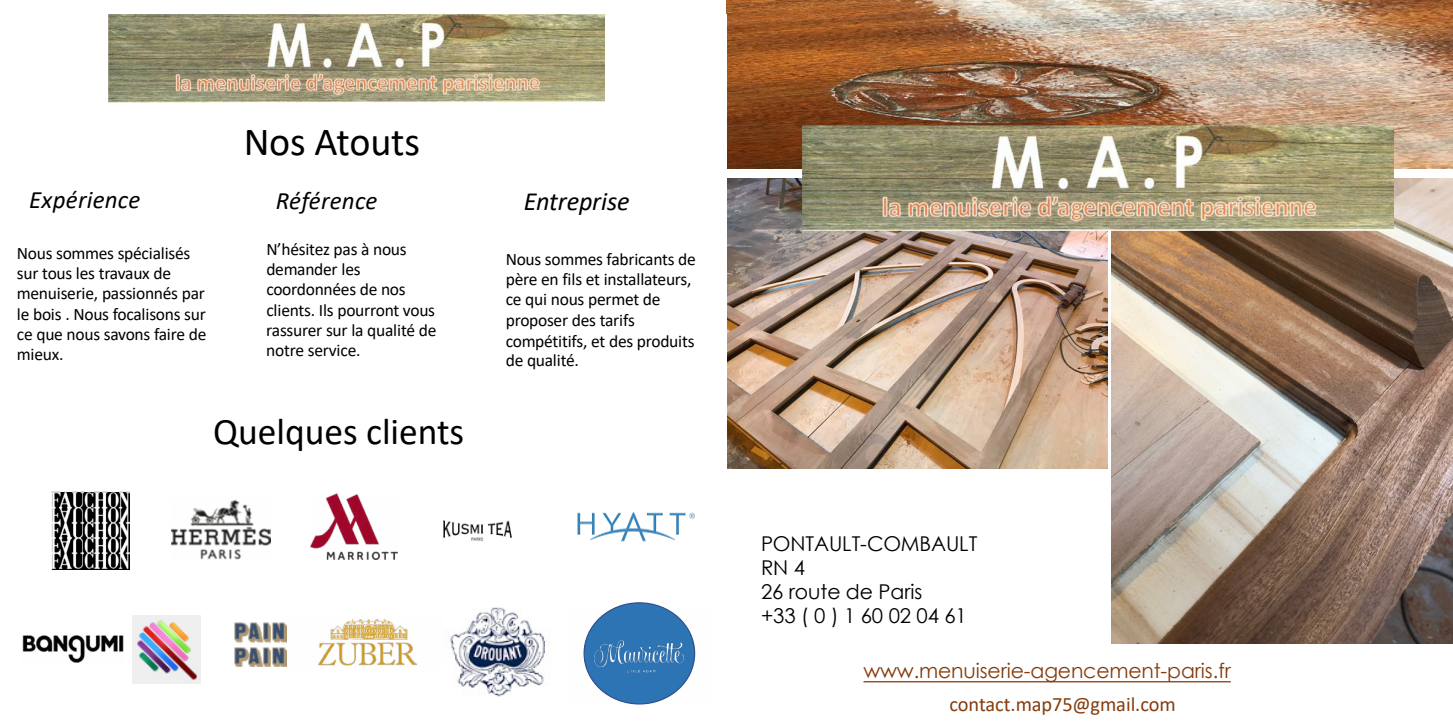
<style>
.page{position:relative;width:1453px;height:727px;background:#fff}
.page>*{position:absolute;margin:0;border:0;box-sizing:border-box;transform-origin:0 0}
.t1{font:40px "Calibri";letter-spacing:-.005em;color:#000}
.t2{font:37.5px "Calibri";color:#000}
.t3{font:italic 26.25px "Calibri";letter-spacing:-.01em;color:#000}
.t4{font:italic 25px "Calibri";letter-spacing:.01em;color:#000}
.t5{font:20.38px/24.1px "Century Gothic";letter-spacing:-.005em;color:#000}
.t6{font:20.38px "Century Gothic";letter-spacing:-.01em;color:#843c0c}
.t7{font:20.38px "Calibri";letter-spacing:-.005em;color:#843c0c}
.t8{font:17.5px/20.2px "Calibri";letter-spacing:-.015em;color:#000}
</style>
<div class="page">
<img style="left:726px;top:0;width:727px;height:168px">
<img style="left:727px;top:178px;width:380px;height:290px">
<img style="left:1111px;top:178px;width:342px;height:465px">
<svg style="left:863px;top:681px;width:368px;height:1px"></svg>
<img style="left:802px;top:125px;width:591px;height:106px">
<img style="left:109px;top:14px;width:496px;height:88px">
<img style="left:171px;top:500px;width:100px;height:60px">
<img style="left:310px;top:493px;width:88px;height:66px">
<img style="left:52px;top:491px;width:77px;height:78px">
<img style="left:22px;top:635px;width:102px;height:27px">
<img style="left:132px;top:615px;width:68px;height:68px">
<img style="left:235px;top:622px;width:48px;height:44px">
<img style="left:283px;top:619px;width:135px;height:48px">
<img style="left:577px;top:512px;width:118px;height:30px">
<img style="left:450px;top:607px;width:96px;height:90px">
<img style="left:443px;top:520px;width:69px;height:21px">
<img style="left:583px;top:607px;width:113px;height:98px">
<h1 class="t1" style="left:244px;top:114px;width:178px">Nos Atouts</h1>
<h3 class="t4" style="left:29px;top:182px;width:113px">Expérience</h3>
<h3 class="t4" style="left:276px;top:184px;width:103px">Référence</h3>
<p class="t8" style="left:266px;top:238px;width:172px">N’hésitez pas à nous demander les coordonnées de nos clients. Ils pourront vous rassurer sur la qualité de notre service.</p>
<p class="t8" style="left:506px;top:249px;width:192px">Nous sommes fabricants de père en fils et installateurs, ce qui nous permet de proposer des tarifs compétitifs, et des produits de qualité.</p>
<h3 class="t3" style="left:524px;top:183px;width:107px">Entreprise</h3>
<p class="t8" style="left:17px;top:242px;width:191px">Nous sommes spécialisés sur tous les travaux de menuiserie, passionnés par le bois . Nous focalisons sur ce que nous savons faire de mieux.</p>
<h2 class="t2" style="left:213px;top:406px;width:253px">Quelques clients</h2>
<p class="t5" style="left:761px;top:531px;width:218px">PONTAULT-COMBAULT<br>RN 4<br>26 route de Paris<br>+33 ( 0 ) 1 60 02 04 61</p>
<p class="t6" style="left:863px;top:656px;width:369px">www.menuiserie-agencement-paris.fr</p>
<p class="t7" style="left:949px;top:689px;width:228px">contact.map75@gmail.com</p>
</div>
